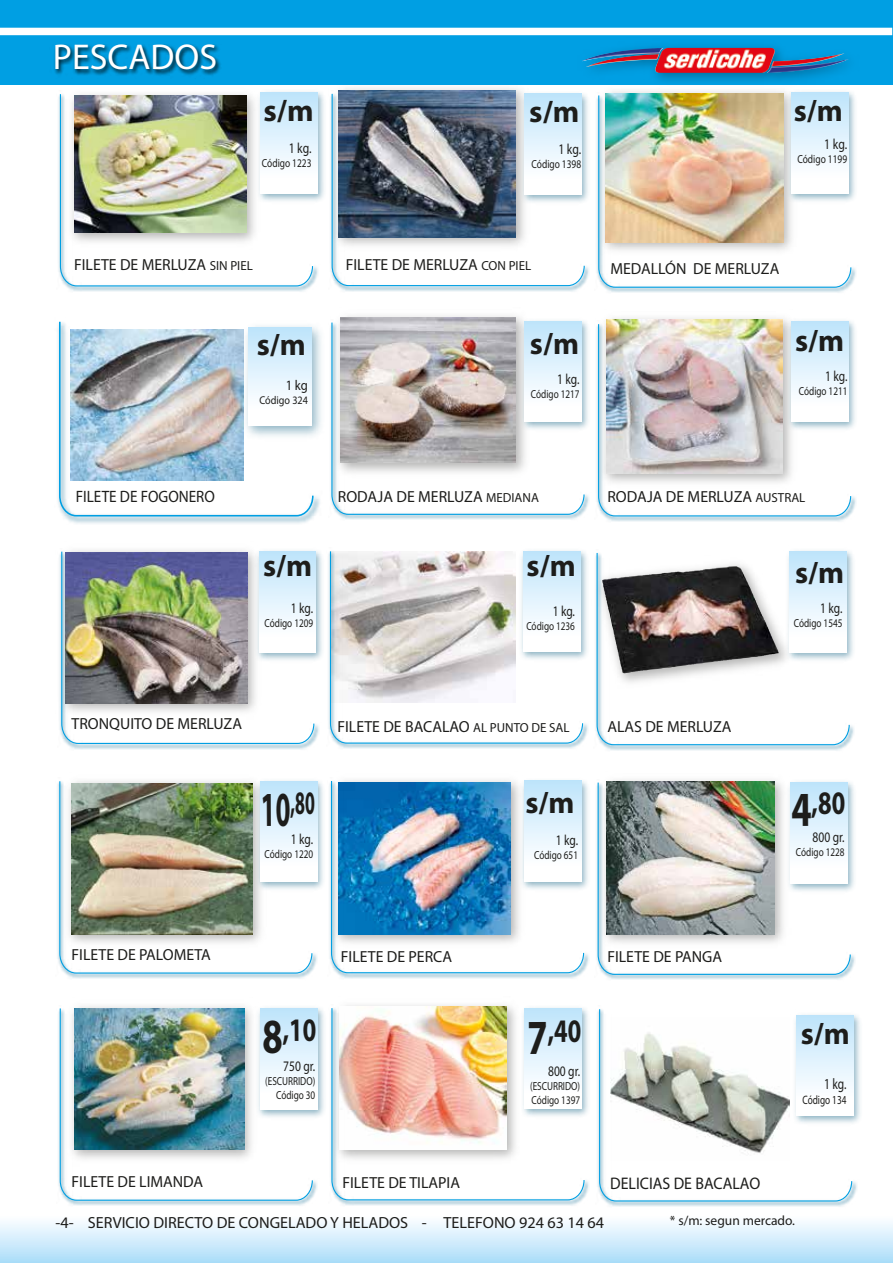
<style>
.page{position:relative;width:893px;height:1263px;background:#fff}
.page>*{position:absolute;margin:0;border:0;box-sizing:border-box;transform-origin:0 0}
.t1{font:36px "Myriad Pro";color:#fff}
.t2{font:700 32.85px "Myriad";letter-spacing:-.01em;color:#1d1d1b;scale:.75 1}
.t3{font:700 32.85px "Myriad";letter-spacing:-.01em;color:#1d1d1b;scale:.55 1}
.t4{font:700 30.75px "Myriad";color:#1d1d1b}
.t5{font:16.8px "Myriad Pro";color:#1d1d1b;scale:.94 1}
.t6{font:16.5px "Myriad Pro";color:#1d1d1b;scale:.92 1}
.t7{font:16.2px "Myriad Pro";color:#1d1d1b}
.t8{font:16.05px "Myriad Pro";color:#1d1d1b}
.t9{font:15.3px "Myriad Pro";color:#1d1d1b;scale:.75 1}
.t10{font:14.7px "Myriad Pro";color:#1d1d1b;scale:.8 1}
.t11{font:14.55px "Myriad Pro";color:#1d1d1b;scale:.79 1}
.t12{font:14.25px "Myriad Pro";color:#1d1d1b;scale:.89 1}
.t13{font:13.5px "Myriad Pro";color:#1d1d1b}
.t14{font:12.3px "Myriad Pro";color:#1d1d1b;scale:.75 1}
.t15{font:11.7px/14.1px "Myriad Pro";color:#1d1d1b;text-align:right;scale:.79 1}
.t16{font:11.7px "Myriad Pro";color:#1d1d1b;scale:.8 1}
.t17{font:11.4px "Myriad Pro";color:#1d1d1b;scale:.89 1}
.s1{font-size:13.2px}
.s2{font-size:49.2px}
</style>
<div class="page">
<img style="left:343px;top:84px;width:190px;height:6px">
<img style="left:606px;top:318px;width:178px;height:3px">
<img style="left:58px;top:97px;width:260px;height:195px">
<img style="left:59px;top:94px;width:255px;height:193px">
<div style="left:0;top:0;width:893px;height:84px;background:#009fe3"></div>
<img style="left:50px;top:44px;width:357px;height:42px">
<img style="left:254px;top:91px;width:70px;height:114px">
<div style="left:261px;top:93px;width:57px;height:100px;background:linear-gradient(to bottom,#c0e5fb,#fff)"></div>
<div style="left:0;top:28px;width:892px;height:7px;background:#fff"></div>
<img style="left:566px;top:46px;width:299px;height:39px">
<img style="left:582px;top:48px;width:262px;height:25px">
<div style="left:0;top:1208px;width:893px;height:55px;background:linear-gradient(to bottom,#fff,#adddf9)"></div>
<img style="left:330px;top:90px;width:259px;height:202px">
<img style="left:331px;top:93px;width:254px;height:194px">
<img style="left:518px;top:88px;width:71px;height:118px">
<div style="left:525px;top:94px;width:57px;height:100px;background:linear-gradient(to bottom,#c0e5fb,#fff)"></div>
<img style="left:596px;top:92px;width:260px;height:201px">
<img style="left:598px;top:94px;width:254px;height:194px">
<img style="left:785px;top:91px;width:71px;height:114px">
<div style="left:791px;top:92px;width:57px;height:101px;background:linear-gradient(to bottom,#bfe5fb,#fff)"></div>
<img style="left:330px;top:319px;width:259px;height:201px">
<svg style="left:331px;top:321px;width:254px;height:194px"></svg>
<img style="left:518px;top:315px;width:71px;height:119px">
<div style="left:525px;top:321px;width:57px;height:101px;background:linear-gradient(to bottom,#c0e5fb,#fff)"></div>
<img style="left:596px;top:321px;width:260px;height:201px">
<img style="left:597px;top:323px;width:255px;height:194px">
<img style="left:784px;top:319px;width:72px;height:115px">
<div style="left:791px;top:321px;width:57px;height:101px;background:linear-gradient(to bottom,#bfe5fb,#fff)"></div>
<img style="left:59px;top:553px;width:260px;height:197px">
<img style="left:61px;top:550px;width:254px;height:194px">
<img style="left:252px;top:550px;width:70px;height:114px">
<div style="left:259px;top:552px;width:57px;height:100px;background:linear-gradient(to bottom,#c0e5fb,#fff)"></div>
<img style="left:328px;top:554px;width:260px;height:195px">
<svg style="left:329px;top:551px;width:255px;height:193px"></svg>
<img style="left:517px;top:550px;width:71px;height:114px">
<div style="left:523px;top:551px;width:57px;height:101px;background:linear-gradient(to bottom,#bfe5fb,#fff)"></div>
<img style="left:595px;top:556px;width:259px;height:195px">
<svg style="left:596px;top:552px;width:254px;height:194px"></svg>
<img style="left:783px;top:550px;width:71px;height:114px">
<div style="left:790px;top:551px;width:57px;height:101px;background:linear-gradient(to bottom,#bfe5fb,#fff)"></div>
<img style="left:57px;top:782px;width:260px;height:197px">
<img style="left:59px;top:781px;width:254px;height:193px">
<img style="left:253px;top:780px;width:70px;height:114px">
<div style="left:260px;top:781px;width:57px;height:101px;background:linear-gradient(to bottom,#bfe5fb,#fff)"></div>
<img style="left:329px;top:784px;width:260px;height:195px">
<img style="left:330px;top:780px;width:255px;height:194px">
<img style="left:518px;top:780px;width:71px;height:113px">
<div style="left:524px;top:781px;width:57px;height:100px;background:linear-gradient(to bottom,#c0e5fb,#fff)"></div>
<img style="left:596px;top:780px;width:259px;height:200px">
<img style="left:597px;top:781px;width:254px;height:194px">
<img style="left:784px;top:780px;width:71px;height:115px">
<div style="left:791px;top:782px;width:57px;height:101px;background:linear-gradient(to bottom,#bfe5fb,#fff)"></div>
<img style="left:58px;top:1006px;width:259px;height:200px">
<img style="left:59px;top:1007px;width:254px;height:194px">
<img style="left:254px;top:1006px;width:70px;height:115px">
<div style="left:261px;top:1008px;width:56px;height:101px;background:linear-gradient(to bottom,#bfe5fb,#fff)"></div>
<img style="left:330px;top:1005px;width:259px;height:201px">
<img style="left:331px;top:1007px;width:254px;height:194px">
<img style="left:518px;top:1005px;width:71px;height:116px">
<div style="left:525px;top:1008px;width:57px;height:101px;background:linear-gradient(to bottom,#bfe5fb,#fff)"></div>
<img style="left:57px;top:328px;width:263px;height:196px">
<img style="left:58px;top:321px;width:256px;height:196px">
<img style="left:238px;top:321px;width:83px;height:123px">
<div style="left:249px;top:327px;width:62px;height:98px;background:linear-gradient(to bottom,#bfe5fb,#fff)"></div>
<img style="left:597px;top:1012px;width:260px;height:195px">
<svg style="left:598px;top:1009px;width:255px;height:193px"></svg>
<img style="left:790px;top:1009px;width:70px;height:119px">
<div style="left:797px;top:1015px;width:57px;height:101px;background:linear-gradient(to bottom,#bfe5fb,#fff)"></div>
<h1 class="t1" style="left:53px;top:37px;width:166px">PESCADOS</h1>
<h3 class="t4" style="left:264px;top:95px;width:52px">s/m</h3>
<p class="t10" style="left:289px;top:140px;width:30px">1 kg.</p>
<p class="t16" style="left:262px;top:157px;width:64px">Código 1223</p>
<h3 class="t4" style="left:529px;top:95px;width:52px">s/m</h3>
<p class="t10" style="left:558px;top:141px;width:30px">1 kg.</p>
<p class="t16" style="left:531px;top:158px;width:64px">Código 1398</p>
<h3 class="t4" style="left:794px;top:95px;width:51px">s/m</h3>
<p class="t10" style="left:824px;top:136px;width:30px">1 kg.</p>
<p class="t16" style="left:797px;top:153px;width:64px">Código 1199</p>
<p class="t8" style="left:74px;top:255px;width:180px">FILETE DE MERLUZA <span class="s1">SIN PIEL</span></p>
<h3 class="t4" style="left:257px;top:329px;width:51px">s/m</h3>
<p class="t12" style="left:286px;top:378px;width:27px">1 kg</p>
<p class="t17" style="left:259px;top:394px;width:56px">Código 324</p>
<p class="t8" style="left:346px;top:255px;width:187px">FILETE DE MERLUZA <span class="s1">CON PIEL</span></p>
<p class="t8" style="left:610px;top:260px;width:171px">MEDALLÓN DE MERLUZA</p>
<h3 class="t4" style="left:530px;top:327px;width:51px">s/m</h3>
<h3 class="t4" style="left:795px;top:324px;width:51px">s/m</h3>
<p class="t11" style="left:557px;top:371px;width:30px">1 kg.</p>
<p class="t15" style="left:531px;top:387px;width:63px">Código 1217</p>
<p class="t11" style="left:825px;top:368px;width:30px">1 kg.</p>
<p class="t15" style="left:799px;top:384px;width:63px">Código 1211</p>
<p class="t6" style="left:76px;top:487px;width:153px">FILETE DE FOGONERO</p>
<h3 class="t4" style="left:263px;top:550px;width:51px">s/m</h3>
<p class="t11" style="left:291px;top:600px;width:30px">1 kg.</p>
<p class="t15" style="left:265px;top:616px;width:63px">Código 1209</p>
<p class="t8" style="left:338px;top:487px;width:203px">RODAJA DE MERLUZA <span class="s1">MEDIANA</span></p>
<h3 class="t4" style="left:527px;top:550px;width:51px">s/m</h3>
<p class="t11" style="left:553px;top:603px;width:30px">1 kg.</p>
<p class="t15" style="left:526px;top:619px;width:63px">Código 1236</p>
<p class="t8" style="left:607px;top:487px;width:200px">RODAJA DE MERLUZA <span class="s1">AUSTRAL</span></p>
<h3 class="t4" style="left:795px;top:557px;width:51px">s/m</h3>
<p class="t11" style="left:820px;top:600px;width:30px">1 kg.</p>
<p class="t15" style="left:794px;top:616px;width:63px">Código 1545</p>
<p class="t8" style="left:72px;top:715px;width:172px">TRONQUITO DE MERLUZA</p>
<p class="t8" style="left:337px;top:718px;width:234px">FILETE DE BACALAO <span class="s1">AL PUNTO DE SAL</span></p>
<p class="t8" style="left:607px;top:718px;width:126px">ALAS DE MERLUZA</p>
<h3 class="t4" style="left:525px;top:786px;width:51px">s/m</h3>
<h2 class="t3" style="left:261px;top:786px;width:101px"><span class="s2">10</span>,80</h2>
<h2 class="t2" style="left:791px;top:786px;width:74px"><span class="s2">4</span>,80</h2>
<p class="t8" style="left:72px;top:946px;width:141px">FILETE DE PALOMETA</p>
<p class="t8" style="left:72px;top:1173px;width:133px">FILETE DE LIMANDA</p>
<p class="t11" style="left:291px;top:831px;width:30px">1 kg.</p>
<p class="t15" style="left:265px;top:847px;width:63px">Código 1220</p>
<p class="t11" style="left:556px;top:833px;width:30px">1 kg.</p>
<p class="t15" style="left:534px;top:849px;width:57px">Código 651</p>
<p class="t11" style="left:812px;top:829px;width:42px">800 gr.</p>
<p class="t15" style="left:796px;top:846px;width:63px">Código 1228</p>
<p class="t8" style="left:341px;top:947px;width:113px">FILETE DE PERCA</p>
<p class="t8" style="left:607px;top:947px;width:116px">FILETE DE PANGA</p>
<h2 class="t2" style="left:262px;top:1013px;width:74px"><span class="s2">8</span>,10</h2>
<h2 class="t2" style="left:527px;top:1014px;width:74px"><span class="s2">7</span>,40</h2>
<h3 class="t4" style="left:801px;top:1017px;width:51px">s/m</h3>
<p class="t11" style="left:283px;top:1058px;width:42px">750 gr.</p>
<p class="t15" style="left:265px;top:1074px;width:65px">(ESCURRIDO)<br>Código 30</p>
<p class="t11" style="left:548px;top:1063px;width:42px">800 gr.</p>
<p class="t15" style="left:530px;top:1079px;width:65px;text-align:left">(ESCURRIDO)<br>Código 1397</p>
<p class="t9" style="left:824px;top:1075px;width:31px">1 kg.</p>
<p class="t14" style="left:802px;top:1093px;width:60px">Código 134</p>
<p class="t8" style="left:342px;top:1174px;width:119px">FILETE DE TILAPIA</p>
<p class="t5" style="left:610px;top:1174px;width:161px">DELICIAS DE BACALAO</p>
<p class="t7" style="left:55px;top:1214px;width:20px">-4-</p>
<p class="t7" style="left:88px;top:1214px;width:518px">SERVICIO DIRECTO DE CONGELADO Y HELADOS - TELEFONO 924 63 14 64</p>
<p class="t13" style="left:670px;top:1213px;width:127px">* s/m: segun mercado.</p>
</div>
